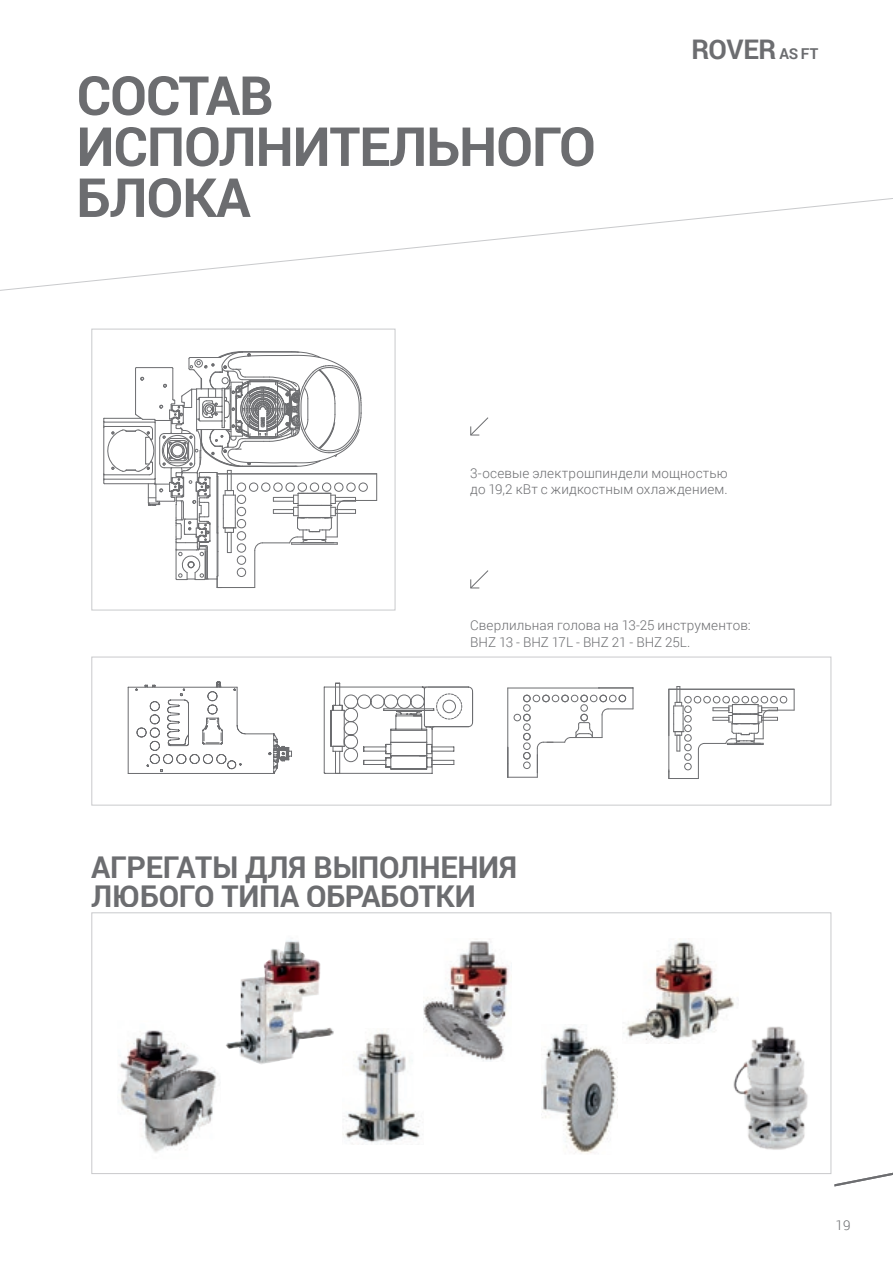
<style>
.page{position:relative;width:893px;height:1263px;background:#fff}
.page>*{position:absolute;margin:0;border:0;box-sizing:border-box;transform-origin:0 0}
.t1{font:700 54px/51px "Roboto";letter-spacing:-.02em;color:#6c6d70}
.t2{font:700 30px/28.5px "Roboto";letter-spacing:-.01em;color:#6c6d70}
.t3{font:700 27px "Roboto";letter-spacing:-.015em;color:#6c6d70}
.t4{font:300 13.5px/16.2px "Roboto";letter-spacing:.01em;color:#6c6d70}
.s1{font-size:15px}
</style>
<div class="page">
<svg style="left:834px;top:1172px;width:59px;height:14px"></svg>
<svg style="left:0;top:198px;width:893px;height:186px"></svg>
<div style="left:92px;top:329px;width:303px;height:281px;background:#fff"></div>
<div style="left:359px;top:483px;width:9px;height:9px;border:1px solid #6c6d70;border-radius:50%"></div>
<hr style="left:345px;top:500px;width:32px;height:1px;background:#6c6d70">
<svg style="left:376px;top:474px;width:1px;height:26px"></svg>
<hr style="left:217px;top:473px;width:160px;height:1px;background:#6c6d70">
<svg style="left:103px;top:351px;width:259px;height:237px"></svg>
<div style="left:91px;top:329px;width:304px;height:281px;border:1px solid #c9cacc"></div>
<div style="left:91px;top:657px;width:740px;height:148px;background:#fff;border:1px solid #c9cacc"></div>
<div style="left:91px;top:912px;width:740px;height:262px;border:1px solid #c9cacc"></div>
<img style="left:343px;top:1032px;width:77px;height:113px">
<img style="left:541px;top:1025px;width:77px;height:128px">
<img style="left:733px;top:1026px;width:75px;height:124px">
<img style="left:226px;top:940px;width:108px;height:124px">
<img style="left:623px;top:939px;width:116px;height:105px">
<img style="left:423px;top:939px;width:89px;height:123px">
<img style="left:119px;top:1030px;width:99px;height:123px">
<svg style="left:470px;top:570px;width:19px;height:19px"></svg>
<svg style="left:470px;top:417px;width:19px;height:19px"></svg>
<svg style="left:507px;top:688px;width:127px;height:90px"></svg>
<svg style="left:323px;top:683px;width:150px;height:91px"></svg>
<svg style="left:128px;top:681px;width:164px;height:93px"></svg>
<svg style="left:669px;top:686px;width:126px;height:93px"></svg>
<p class="t1" style="left:77px;top:68px;width:521px">СОСТАВ<br>ИСПОЛНИТЕЛЬНОГО<br>БЛОКА</p>
<p class="t3" style="left:692px;top:30px;width:128px">ROVER <span class="s1">AS FT</span></p>
<p class="t4" style="left:470px;top:464px;width:259px">3-осевые электрошпиндели мощностью до 19,2 кВт с жидкостным охлаждением.</p>
<p class="t4" style="left:470px;top:617px;width:282px">Сверлильная голова на 13-25 инструментов:</p>
<p class="t4" style="left:470px;top:633px;width:222px">BHZ 13 - BHZ 17L - BHZ 21 - BHZ 25L.</p>
<h2 class="t2" style="left:91px;top:852px;width:427px">АГРЕГАТЫ ДЛЯ ВЫПОЛНЕНИЯ<br>ЛЮБОГО ТИПА ОБРАБОТКИ</h2>
<p class="t4" style="left:836px;top:1216px;width:16px">19</p>
</div>
